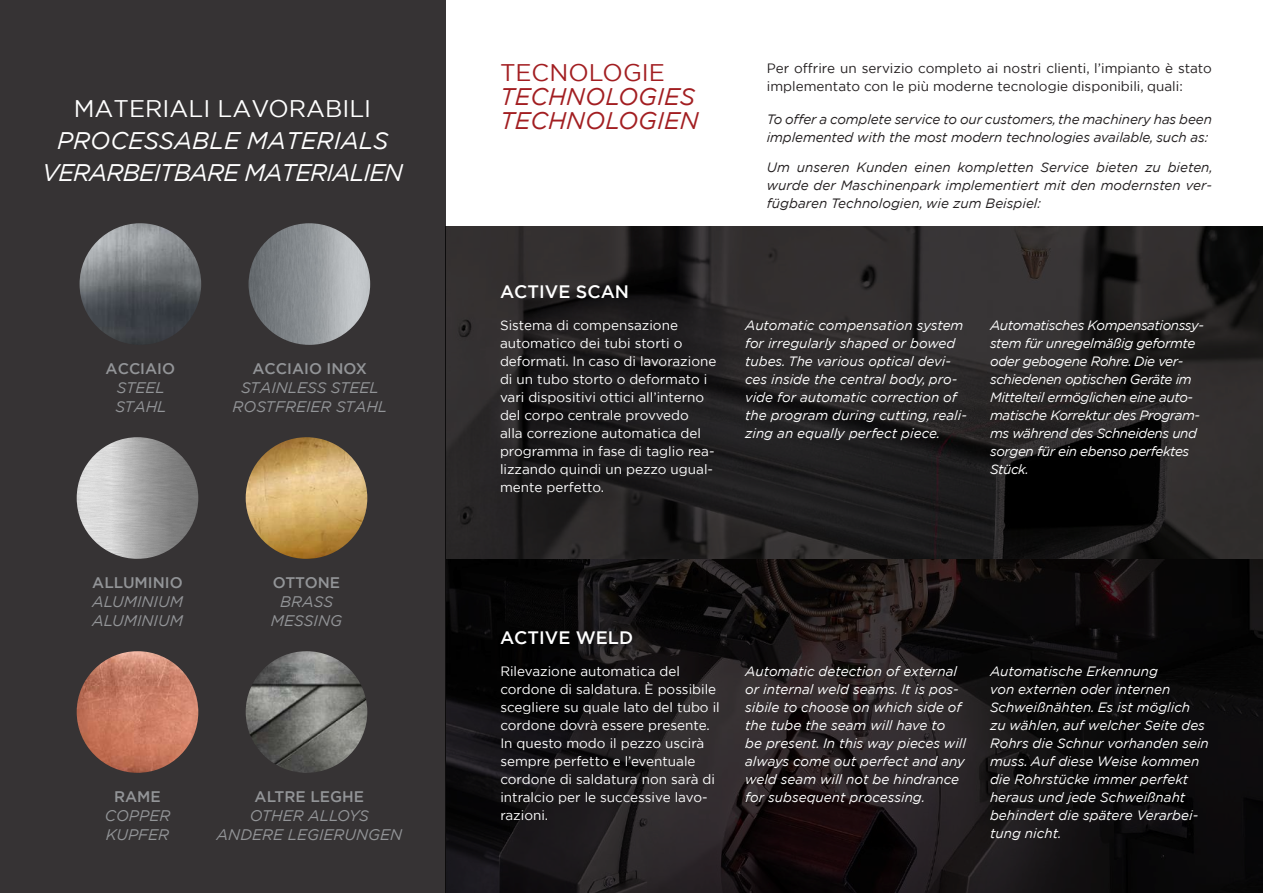
<style>
.page{position:relative;width:1263px;height:893px;background:#fff}
.page>*{position:absolute;margin:0;border:0;box-sizing:border-box;transform-origin:0 0}
.t1{font:italic 24px/32px "Gotham";letter-spacing:-.04em;color:#fff;text-align:center}
.t2{font:italic 24px/24px "Gotham";color:#a21e21}
.t3{font:24px "Gotham";color:#fff}
.t4{font:24px "Gotham";color:#a21e21}
.t5{font:500 18px "Gotham";color:#fff}
.t6{font:italic 15.3px/18.8px "Gotham";color:#939598;text-align:center}
.t7{font:500 15.3px "Gotham";color:#939598}
.t8{font:italic 13.5px/18px "Gotham";color:#fff}
.t9{font:13.5px/18px "Gotham";color:#fff}
.t10{font:italic 13.5px/18px "Gotham";letter-spacing:-.01em;color:#231f20}
.t11{font:italic 13.5px/18px "Gotham";letter-spacing:-.03em;color:#fff}
.t12{font:13.5px/18px "Gotham";color:#231f20}
</style>
<div class="page">
<div style="left:0;top:0;width:445px;height:893px;background:#363334"></div>
<img style="left:80px;top:223px;width:121px;height:122px;border-radius:61px">
<img style="left:246px;top:437px;width:121px;height:122px;border-radius:61px">
<img style="left:249px;top:223px;width:121px;height:122px;border-radius:61px">
<img style="left:77px;top:437px;width:121px;height:122px;border-radius:61px">
<img style="left:77px;top:651px;width:121px;height:122px;border-radius:61px">
<img style="left:246px;top:651px;width:121px;height:122px;border-radius:61px">
<svg style="left:445px;top:226px;width:818px;height:667px;background:#1d1a1b"></svg>
<h1 class="t3" style="left:74px;top:93px;width:299px">MATERIALI LAVORABILI</h1>
<h1 class="t1" style="left:42px;top:124px;width:362px">PROCESSABLE MATERIALS<br>VERARBEITBARE MATERIALIEN</h1>
<p class="t7" style="left:106px;top:359px;width:71px">ACCIAIO</p>
<p class="t6" style="left:115px;top:378px;width:53px;text-align:left">STEEL<br>STAHL</p>
<p class="t7" style="left:252px;top:359px;width:116px">ACCIAIO INOX</p>
<p class="t6" style="left:233px;top:378px;width:156px">STAINLESS STEEL<br>ROSTFREIER STAHL</p>
<p class="t7" style="left:92px;top:573px;width:92px">ALLUMINIO</p>
<p class="t6" style="left:92px;top:592px;width:92px;text-align:left">ALUMINIUM<br>ALUMINIUM</p>
<p class="t7" style="left:273px;top:573px;width:69px">OTTONE</p>
<p class="t6" style="left:271px;top:592px;width:73px">BRASS<br>MESSING</p>
<p class="t7" style="left:114px;top:787px;width:48px">RAME</p>
<p class="t6" style="left:105px;top:806px;width:67px;text-align:left">COPPER<br>KUPFER</p>
<p class="t7" style="left:255px;top:787px;width:111px">ALTRE LEGHE</p>
<p class="t6" style="left:217px;top:806px;width:187px">OTHER ALLOYS<br>ANDERE LEGIERUNGEN</p>
<h1 class="t4" style="left:500px;top:57px;width:166px">TECNOLOGIE</h1>
<h1 class="t2" style="left:500px;top:84px;width:200px">TECHNOLOGIES<br>TECHNOLOGIEN</h1>
<p class="t12" style="left:767px;top:59px;width:447px">Per offrire un servizio completo ai nostri clienti, l’impianto è stato implementato con le più moderne tecnologie disponibili, quali:</p>
<p class="t10" style="left:767px;top:110px;width:447px">To offer a complete service to our customers, the machinery has been implemented with the most modern technologies available, such as:</p>
<p class="t10" style="left:767px;top:158px;width:448px;text-align:justify">Um unseren Kunden einen kompletten Service bieten zu bieten, wurde der Maschinenpark implementiert mit den modernsten ver&shy;fügbaren Technologien, wie zum Beispiel:</p>
<h2 class="t5" style="left:500px;top:280px;width:131px">ACTIVE SCAN</h2>
<p class="t9" style="left:500px;top:316px;width:218px">Sistema di compensazione automatico dei tubi storti o deformati. In caso di lavorazione di un tubo storto o deformato i vari dispositivi ottici all’interno del corpo centrale provvedo<br>alla correzione automatica del programma in fase di taglio rea&shy;lizzando quindi un pezzo ugual&shy;mente perfetto.</p>
<p class="t8" style="left:745px;top:316px;width:223px">Automatic compensation system for irregularly shaped or bowed tubes. The various optical devi&shy;ces inside the central body, pro&shy;vide for automatic correction of the program during cutting, reali&shy;zing an equally perfect piece.</p>
<p class="t11" style="left:990px;top:316px;width:215px">Automatisches Kompensationssy&shy;stem für unregelmäßig geformte oder gebogene Rohre. Die ver&shy;schiedenen optischen Geräte im<br>Mittelteil ermöglichen eine auto&shy;matische Korrektur des Program&shy;ms während des Schneidens und sorgen für ein ebenso perfektes<br>Stück.</p>
<h2 class="t5" style="left:500px;top:626px;width:135px">ACTIVE WELD</h2>
<p class="t9" style="left:500px;top:662px;width:221px">Rilevazione automatica del cordone di saldatura. È possibile scegliere su quale lato del tubo il cordone dovrà essere presente.<br>In questo modo il pezzo uscirà sempre perfetto e l’eventuale cordone di saldatura non sarà di intralcio per le successive lavo&shy;razioni.</p>
<p class="t8" style="left:745px;top:662px;width:222px">Automatic detection of external or internal weld seams. It is pos&shy;sibile to choose on which side of the tube the seam will have to<br>be present. In this way pieces will always come out perfect and any weld seam will not be hindrance for subsequent processing.</p>
<p class="t8" style="left:990px;top:662px;width:220px">Automatische Erkennung<br>von externen oder internen<br>Schweißnähten. Es ist möglich zu wählen, auf welcher Seite des<br>Rohrs die Schnur vorhanden sein muss. Auf diese Weise kommen die Rohrstücke immer perfekt heraus und jede Schweißnaht behindert die spätere Verarbei&shy;tung nicht.</p>
</div>
